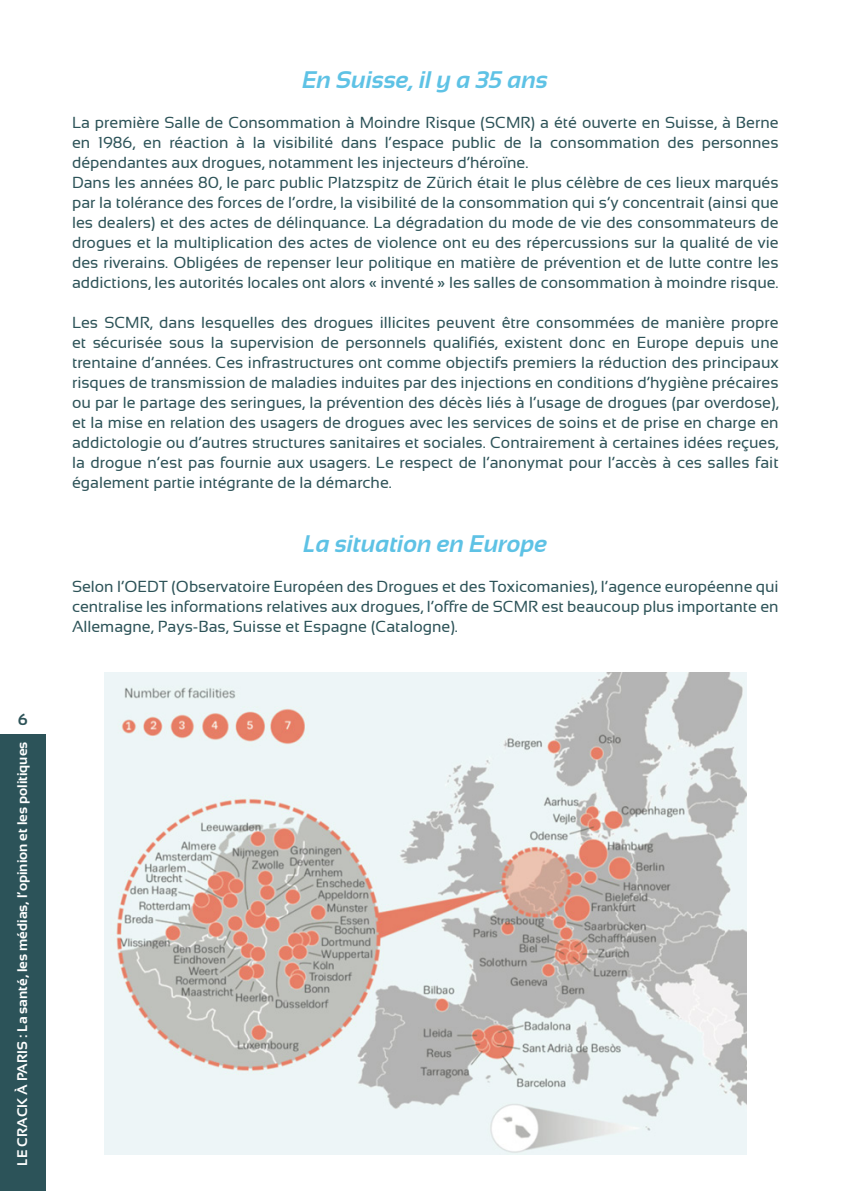
<style>
.page{position:relative;width:851px;height:1191px;background:#fff}
.page>*{position:absolute;margin:0;border:0;box-sizing:border-box;transform-origin:0 0}
.t1{font:italic 700 24px "Sansation";color:#5ec2e5}
.t2{font:16px/20px "Sansation";color:#2d5358;text-align:justify}
.t3{font:700 16px "Sansation";color:#2d5358}
.t4{font:700 14px "Sansation";color:#fff}
</style>
<div class="page">
<div style="left:0;top:734px;width:45px;height:457px;background:#2c5359"></div>
<img style="left:104px;top:672px;width:642px;height:482px">
<p class="t3" style="left:18px;top:711px;width:11px">6</p>
<p class="t4" style="left:15px;top:1165px;width:425px;rotate:-90deg">LE CRACK À PARIS : La santé, les médias, l’opinion et les politiques</p>
<p class="t1" style="left:302px;top:66px;width:247px">En Suisse, il y a 35 ans</p>
<p class="t2" style="left:72px;top:112px;width:708px">La première Salle de Consommation à Moindre Risque (SCMR) a été ouverte en Suisse, à Berne en 1986, en réaction à la visibilité dans l’espace public de la consommation des personnes dépendantes aux drogues, notamment les injecteurs d’héroïne.</p>
<p class="t2" style="left:72px;top:172px;width:708px">Dans les années 80, le parc public Platzspitz de Zürich était le plus célèbre de ces lieux marqués par la tolérance des forces de l’ordre, la visibilité de la consommation qui s’y concentrait (ainsi que les dealers) et des actes de délinquance. La dégradation du mode de vie des consommateurs de drogues et la multiplication des actes de violence ont eu des répercussions sur la qualité de vie des riverains. Obligées de repenser leur politique en matière de prévention et de lutte contre les addictions, les autorités locales ont alors « inventé » les salles de consommation à moindre risque.</p>
<p class="t2" style="left:72px;top:312px;width:708px">Les SCMR, dans lesquelles des drogues illicites peuvent être consommées de manière propre et sécurisée sous la supervision de personnels qualifiés, existent donc en Europe depuis une trentaine d’années. Ces infrastructures ont comme objectifs premiers la réduction des principaux risques de transmission de maladies induites par des injections en conditions d’hygiène précaires ou par le partage des seringues, la prévention des décès liés à l’usage de drogues (par overdose), et la mise en relation des usagers de drogues avec les services de soins et de prise en charge en addictologie ou d’autres structures sanitaires et sociales. Contrairement à certaines idées reçues, la drogue n’est pas fournie aux usagers. Le respect de l’anonymat pour l’accès à ces salles fait également partie intégrante de la démarche.</p>
<p class="t1" style="left:303px;top:530px;width:245px">La situation en Europe</p>
<p class="t2" style="left:72px;top:576px;width:708px">Selon l’OEDT (Observatoire Européen des Drogues et des Toxicomanies), l’agence européenne qui centralise les informations relatives aux drogues, l’offre de SCMR est beaucoup plus importante en Allemagne, Pays-Bas, Suisse et Espagne (Catalogne).</p>
</div>
